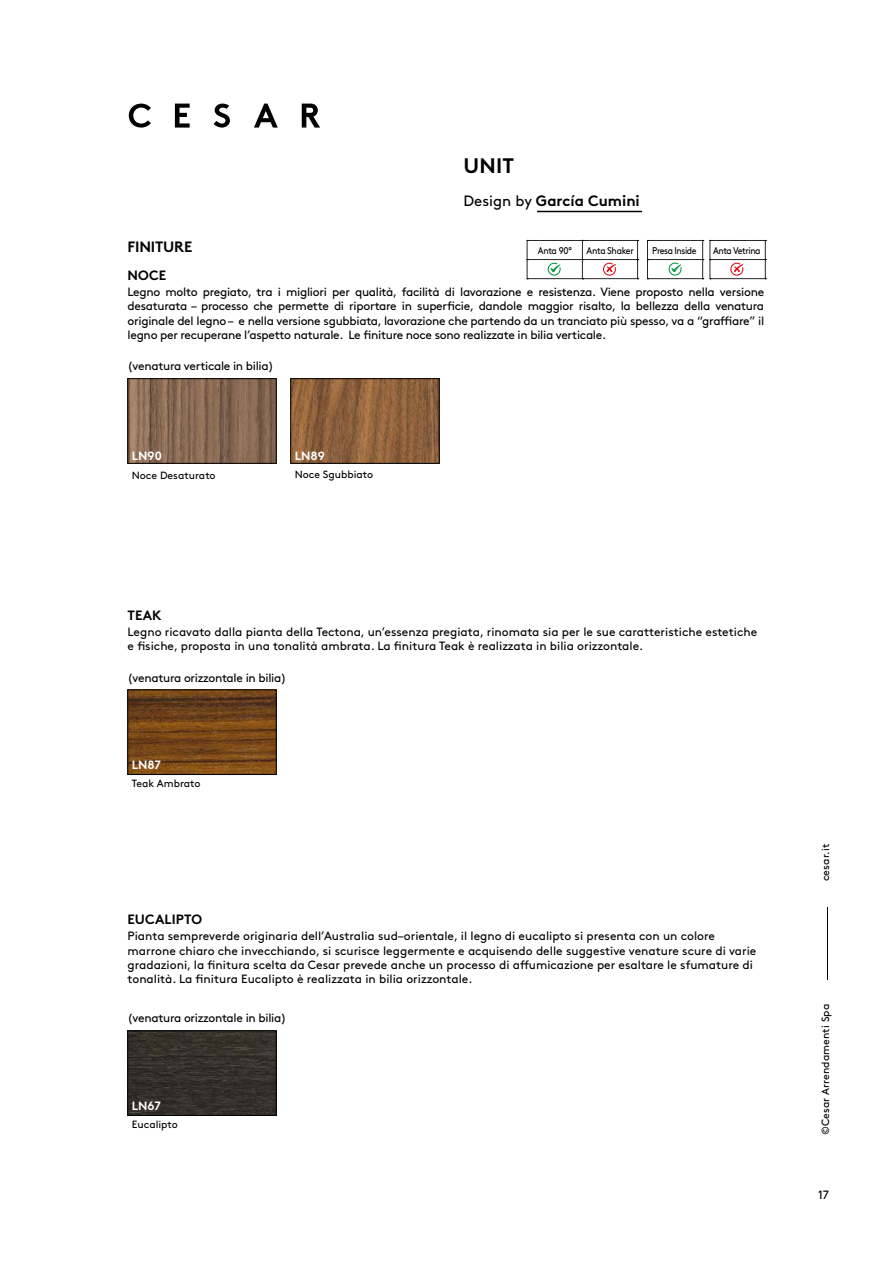
<style>
.page{position:relative;width:893px;height:1263px;background:#fff}
.page>*{position:absolute;margin:0;border:0;box-sizing:border-box;transform-origin:0 0}
.t1{font:700 21px "Brown Pro";color:#000}
.t2{font:700 15px "Brown Pro";letter-spacing:-.005em;color:#000}
.t3{font:700 13.5px "Brown Pro";color:#000}
.t4{font:12px/14.2px "Brown Pro";color:#000}
.t5{font:12px "Brown Pro";letter-spacing:-.025em;color:#000}
.t6{font:700 12px "Brown Pro";color:#fff}
.t7{font:10.5px "Brown Pro";color:#000}
.t8{font:9.75px "Brown Pro";letter-spacing:-.05em;color:#000;scale:.9 1}
.s1{font-weight:400}
</style>
<div class="page">
<img style="left:293px;top:380px;width:144px;height:81px">
<div style="left:291px;top:378px;width:148px;height:85px;border:1px solid #000"></div>
<img style="left:130px;top:380px;width:144px;height:81px">
<div style="left:128px;top:378px;width:148px;height:85px;border:1px solid #000"></div>
<img style="left:130px;top:692px;width:144px;height:81px">
<div style="left:128px;top:690px;width:148px;height:85px;border:1px solid #000"></div>
<img style="left:130px;top:1033px;width:144px;height:81px">
<div style="left:128px;top:1031px;width:148px;height:85px;border:1px solid #000"></div>
<hr style="left:827px;top:907px;width:1px;height:73px;background:#000">
<hr style="left:537px;top:211px;width:105px;height:1px;background:#000">
<svg style="left:254px;top:104px;width:24px;height:24px"></svg>
<svg style="left:129px;top:104px;width:22px;height:24px"></svg>
<svg style="left:302px;top:104px;width:18px;height:24px"></svg>
<svg style="left:175px;top:104px;width:15px;height:24px"></svg>
<svg style="left:214px;top:104px;width:16px;height:24px"></svg>
<svg style="left:527px;top:240px;width:112px;height:39px"></svg>
<svg style="left:647px;top:240px;width:57px;height:39px"></svg>
<svg style="left:710px;top:240px;width:56px;height:39px"></svg>
<h1 class="t1" style="left:464px;top:149px;width:52px">UNIT</h1>
<p class="t2" style="left:128px;top:234px;width:66px">FINITURE</p>
<p class="t2" style="left:463px;top:189px;width:178px"><span class="s1">Design by</span> García Cumini</p>
<p class="t8" style="left:538px;top:244px;width:39px">Anta 90°</p>
<p class="t8" style="left:587px;top:243px;width:54px">Anta Shaker</p>
<p class="t8" style="left:652px;top:243px;width:51px">Presa Inside</p>
<p class="t8" style="left:713px;top:243px;width:54px">Anta Vetrina</p>
<p class="t3" style="left:128px;top:264px;width:40px">NOCE</p>
<p class="t4" style="left:128px;top:284px;width:638px;text-align:justify">Legno molto pregiato, tra i migliori per qualità, facilità di lavorazione e resistenza. Viene proposto nella versione desaturata – processo che permette di riportare in superficie, dandole maggior risalto, la bellezza della venatura originale del legno – e nella versione sgubbiata, lavorazione che partendo da un tranciato più spesso, va a “graffiare” il legno per recuperane l’aspetto naturale. Le finiture noce sono realizzate in bilia verticale.</p>
<p class="t5" style="left:128px;top:357px;width:148px">(venatura verticale in bilia)</p>
<p class="t6" style="left:132px;top:446px;width:32px">LN90</p>
<p class="t6" style="left:295px;top:446px;width:31px">LN89</p>
<p class="t7" style="left:132px;top:467px;width:85px">Noce Desaturato</p>
<p class="t3" style="left:128px;top:604px;width:36px">TEAK</p>
<p class="t7" style="left:295px;top:466px;width:80px">Noce Sgubbiato</p>
<p class="t4" style="left:128px;top:623px;width:631px">Legno ricavato dalla pianta della Tectona, un’essenza pregiata, rinomata sia per le sue caratteristiche estetiche e fisiche, proposta in una tonalità ambrata. La finitura Teak è realizzata in bilia orizzontale.</p>
<p class="t5" style="left:128px;top:668px;width:160px">(venatura orizzontale in bilia)</p>
<p class="t6" style="left:132px;top:755px;width:31px">LN87</p>
<p class="t7" style="left:132px;top:776px;width:70px">Teak Ambrato</p>
<p class="t3" style="left:128px;top:909px;width:76px">EUCALIPTO</p>
<p class="t4" style="left:128px;top:928px;width:630px">Pianta sempreverde originaria dell’Australia sud–orientale, il legno di eucalipto si presenta con un colore marrone chiaro che invecchiando, si scurisce leggermente e acquisendo delle suggestive venature scure di varie gradazioni, la finitura scelta da Cesar prevede anche un processo di affumicazione per esaltare le sfumature di tonalità. La finitura Eucalipto è realizzata in bilia orizzontale.</p>
<p class="t5" style="left:128px;top:1008px;width:160px">(venatura orizzontale in bilia)</p>
<p class="t6" style="left:132px;top:1096px;width:30px">LN67</p>
<p class="t7" style="left:132px;top:1117px;width:48px">Eucalipto</p>
<p class="t7" style="left:817px;top:881px;width:39px;rotate:-90deg">cesar.it</p>
<p class="t7" style="left:817px;top:1135px;width:133px;rotate:-90deg">©Cesar Arrendamenti Spa</p>
<p class="t4" style="left:818px;top:1187px;width:13px">17</p>
</div>
